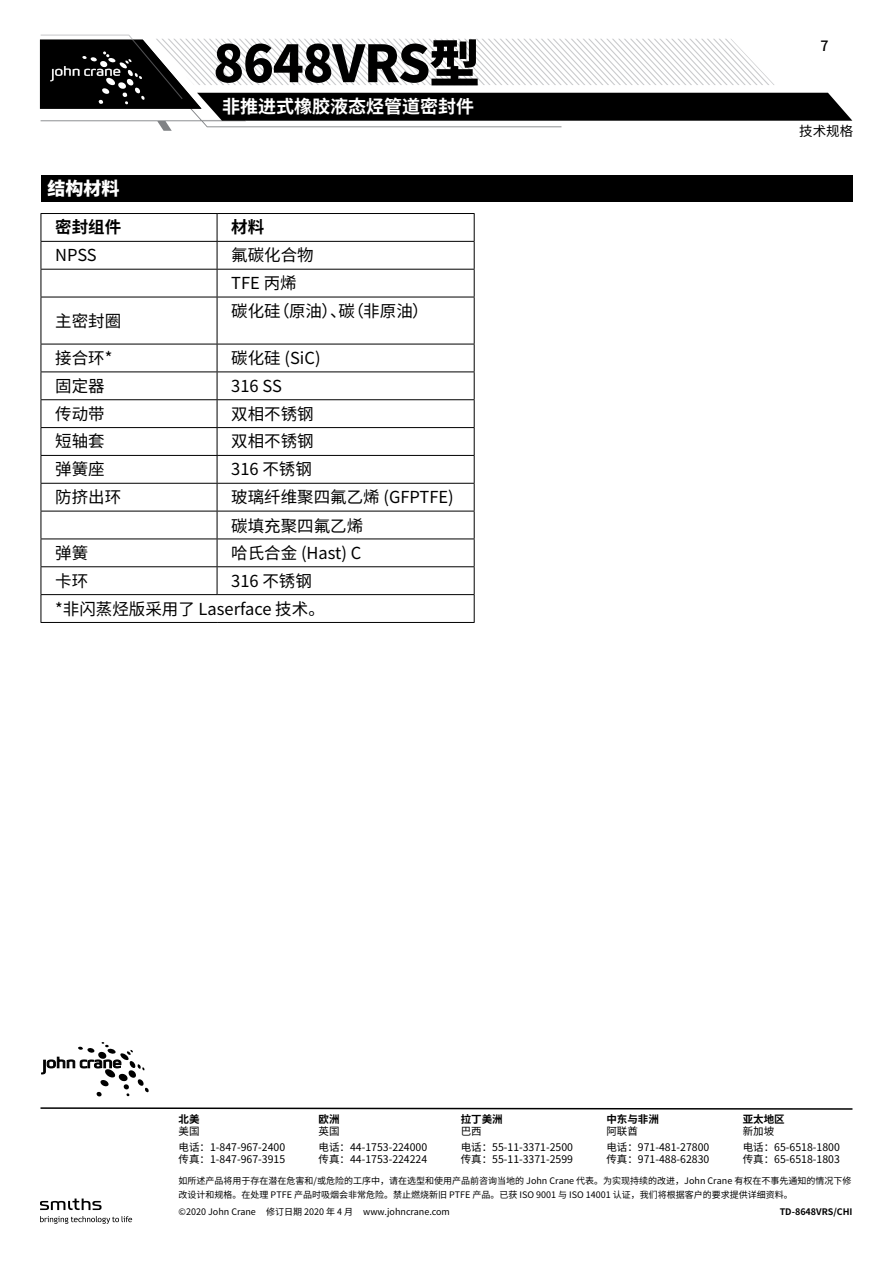
<style>
.page{position:relative;width:893px;height:1263px;background:#fff}
.page>*{position:absolute;margin:0;border:0;box-sizing:border-box;transform-origin:0 0}
.t1{font:900 51px "Noto Sans CJ Ksc";letter-spacing:-.025em;color:#000}
.t2{font:700 18px "Noto Sans CJ Ksc";color:#fff}
.t3{font:900 18px "Noto Sans CJ Ksc";color:#fff}
.t4{font:16.5px/27.9px "Noto Sans CJ Ksc";color:#000}
.t5{font:700 16.5px "Noto Sans CJ Ksc";color:#000}
.t6{font:500 14.25px "Noto Sans CJ Ksc";color:#000}
.t7{font:13.5px "Noto Sans CJ Ksc";color:#000}
.t8{font:10.5px/16.2px "Noto Sans CJ Ksc";color:#000}
.t9{font:700 10.5px "Noto Sans CJ Ksc";color:#000}
.t10{font:9px/13.5px "Noto Sans CJ Ksc";color:#000}
.t11{font:700 9px "Noto Sans CJ Ksc";color:#000}
</style>
<div class="page">
<svg style="left:40px;top:35px;width:812px;height:96px"></svg>
<svg style="left:40px;top:1107px;width:813px;height:3px"></svg>
<svg style="left:40px;top:1198px;width:62px;height:12px"></svg>
<svg style="left:40px;top:1216px;width:92px;height:8px"></svg>
<svg style="left:41px;top:1042px;width:108px;height:55px"></svg>
<div style="left:41px;top:175px;width:811px;height:26px;background:#000"></div>
<svg style="left:42px;top:242px;width:432px;height:380px"></svg>
<hr style="left:41px;top:213px;width:176px;height:1px;background:#000">
<hr style="left:217px;top:213px;width:258px;height:1px;background:#000">
<hr style="left:41px;top:241px;width:176px;height:1px;background:#000">
<hr style="left:217px;top:241px;width:258px;height:1px;background:#000">
<hr style="left:41px;top:269px;width:176px;height:1px;background:#000">
<svg style="left:41px;top:214px;width:1px;height:83px"></svg>
<hr style="left:217px;top:269px;width:258px;height:1px;background:#000">
<svg style="left:217px;top:214px;width:1px;height:83px"></svg>
<svg style="left:474px;top:214px;width:1px;height:83px"></svg>
<hr style="left:41px;top:297px;width:176px;height:1px;background:#000">
<hr style="left:41px;top:297px;width:1px;height:47px;background:#000">
<hr style="left:217px;top:297px;width:258px;height:1px;background:#000">
<hr style="left:217px;top:297px;width:1px;height:47px;background:#000">
<hr style="left:474px;top:297px;width:1px;height:47px;background:#000">
<hr style="left:41px;top:344px;width:176px;height:1px;background:#000">
<hr style="left:217px;top:344px;width:258px;height:1px;background:#000">
<hr style="left:41px;top:371px;width:176px;height:1px;background:#000">
<hr style="left:217px;top:371px;width:258px;height:1px;background:#000">
<hr style="left:41px;top:399px;width:176px;height:1px;background:#000">
<hr style="left:217px;top:399px;width:258px;height:1px;background:#000">
<hr style="left:41px;top:427px;width:176px;height:1px;background:#000">
<hr style="left:217px;top:427px;width:258px;height:1px;background:#000">
<hr style="left:41px;top:455px;width:176px;height:1px;background:#000">
<hr style="left:217px;top:455px;width:258px;height:1px;background:#000">
<hr style="left:41px;top:483px;width:176px;height:1px;background:#000">
<hr style="left:217px;top:483px;width:258px;height:1px;background:#000">
<hr style="left:41px;top:511px;width:176px;height:1px;background:#000">
<hr style="left:217px;top:511px;width:258px;height:1px;background:#000">
<hr style="left:41px;top:538px;width:176px;height:1px;background:#000">
<hr style="left:217px;top:538px;width:258px;height:1px;background:#000">
<hr style="left:41px;top:566px;width:176px;height:1px;background:#000">
<hr style="left:217px;top:566px;width:258px;height:1px;background:#000">
<svg style="left:217px;top:344px;width:1px;height:250px"></svg>
<svg style="left:474px;top:344px;width:1px;height:278px"></svg>
<hr style="left:41px;top:594px;width:176px;height:1px;background:#000">
<svg style="left:41px;top:344px;width:1px;height:278px"></svg>
<hr style="left:217px;top:594px;width:258px;height:1px;background:#000">
<hr style="left:41px;top:622px;width:176px;height:1px;background:#000">
<hr style="left:217px;top:622px;width:258px;height:1px;background:#000">
<h1 class="t1" style="left:213px;top:35px;width:268px">8648VRS型</h1>
<h2 class="t2" style="left:222px;top:97px;width:253px">非推进式橡胶液态烃管道密封件</h2>
<h2 class="t3" style="left:47px;top:178px;width:73px">结构材料</h2>
<h3 class="t5" style="left:55px;top:218px;width:67px">密封组件</h3>
<h3 class="t5" style="left:231px;top:218px;width:34px">材料</h3>
<h3 class="t4" style="left:55px;top:242px;width:43px">NPSS</h3>
<h3 class="t4" style="left:231px;top:242px;width:84px">氟碳化合物<br>TFE 丙烯</h3>
<h3 class="t4" style="left:55px;top:307px;width:67px">主密封圈</h3>
<h3 class="t4" style="left:231px;top:297px;width:199px">碳化硅（原油）、碳（非原油）</h3>
<h3 class="t4" style="left:55px;top:344px;width:59px">接合环*</h3>
<h3 class="t4" style="left:231px;top:344px;width:91px">碳化硅 (SiC)</h3>
<h3 class="t4" style="left:55px;top:372px;width:51px">固定器</h3>
<h3 class="t4" style="left:231px;top:372px;width:52px">316 SS</h3>
<h3 class="t4" style="left:55px;top:400px;width:51px">传动带</h3>
<h3 class="t4" style="left:231px;top:400px;width:84px">双相不锈钢</h3>
<h3 class="t4" style="left:55px;top:428px;width:51px">短轴套</h3>
<h3 class="t4" style="left:231px;top:428px;width:84px">双相不锈钢</h3>
<h3 class="t4" style="left:55px;top:456px;width:51px">弹簧座</h3>
<h3 class="t4" style="left:231px;top:456px;width:82px">316 不锈钢</h3>
<h3 class="t4" style="left:55px;top:483px;width:67px">防挤出环</h3>
<h3 class="t4" style="left:231px;top:483px;width:224px;line-height:28.5px">玻璃纤维聚四氟乙烯 (GFPTFE)碳填充聚四氟乙烯</h3>
<h3 class="t4" style="left:55px;top:539px;width:34px">弹簧</h3>
<h3 class="t4" style="left:231px;top:540px;width:131px">哈氏合金 (Hast) C</h3>
<h3 class="t4" style="left:55px;top:567px;width:34px">卡环</h3>
<h3 class="t4" style="left:55px;top:568px;width:271px;line-height:27.3px;text-indent:176px">316 不锈钢<br>*非闪蒸烃版采用了 Laserface 技术。</h3>
<h3 class="t6" style="left:821px;top:38px;width:10px">7</h3>
<h3 class="t7" style="left:799px;top:124px;width:55px">技术规格</h3>
<p class="t9" style="left:179px;top:1113px;width:22px">北美</p>
<p class="t8" style="left:179px;top:1123px;width:108px">美国<br>电话：1-847-967-2400</p>
<p class="t8" style="left:179px;top:1151px;width:108px">传真：1-847-967-3915</p>
<p class="t9" style="left:319px;top:1113px;width:22px">欧洲</p>
<p class="t8" style="left:319px;top:1123px;width:110px">英国<br>电话：44-1753-224000</p>
<p class="t8" style="left:319px;top:1151px;width:110px">传真：44-1753-224224</p>
<p class="t9" style="left:461px;top:1113px;width:43px">拉丁美洲</p>
<p class="t8" style="left:461px;top:1123px;width:114px">巴西<br>电话：55-11-3371-2500</p>
<p class="t8" style="left:461px;top:1151px;width:114px">传真：55-11-3371-2599</p>
<p class="t9" style="left:606px;top:1113px;width:54px">中东与非洲</p>
<p class="t8" style="left:606px;top:1123px;width:104px">阿联酋<br>电话：971-481-27800</p>
<p class="t8" style="left:606px;top:1151px;width:104px">传真：971-488-62830</p>
<p class="t9" style="left:743px;top:1113px;width:43px">亚太地区</p>
<p class="t8" style="left:743px;top:1123px;width:99px">新加坡<br>电话：65-6518-1800</p>
<p class="t8" style="left:743px;top:1151px;width:99px">传真：65-6518-1803</p>
<p class="t10" style="left:179px;top:1174px;width:674px">如所述产品将用于存在潜在危害和/或危险的工序中，请在选型和使用产品前咨询当地的 John Crane 代表。为实现持续的改进，John Crane 有权在不事先通知的情况下修改设计和规格。在处理 PTFE 产品时吸烟会非常危险。禁止燃烧新旧 PTFE 产品。已获 ISO 9001 与 ISO 14001 认证，我们将根据客户的要求提供详细资料。</p>
<p class="t10" style="left:179px;top:1205px;width:273px">©2020 John Crane 修订日期 2020 年 4 月 www.johncrane.com</p>
<p class="t11" style="left:780px;top:1207px;width:74px">TD-8648VRS/CHI</p>
</div>
